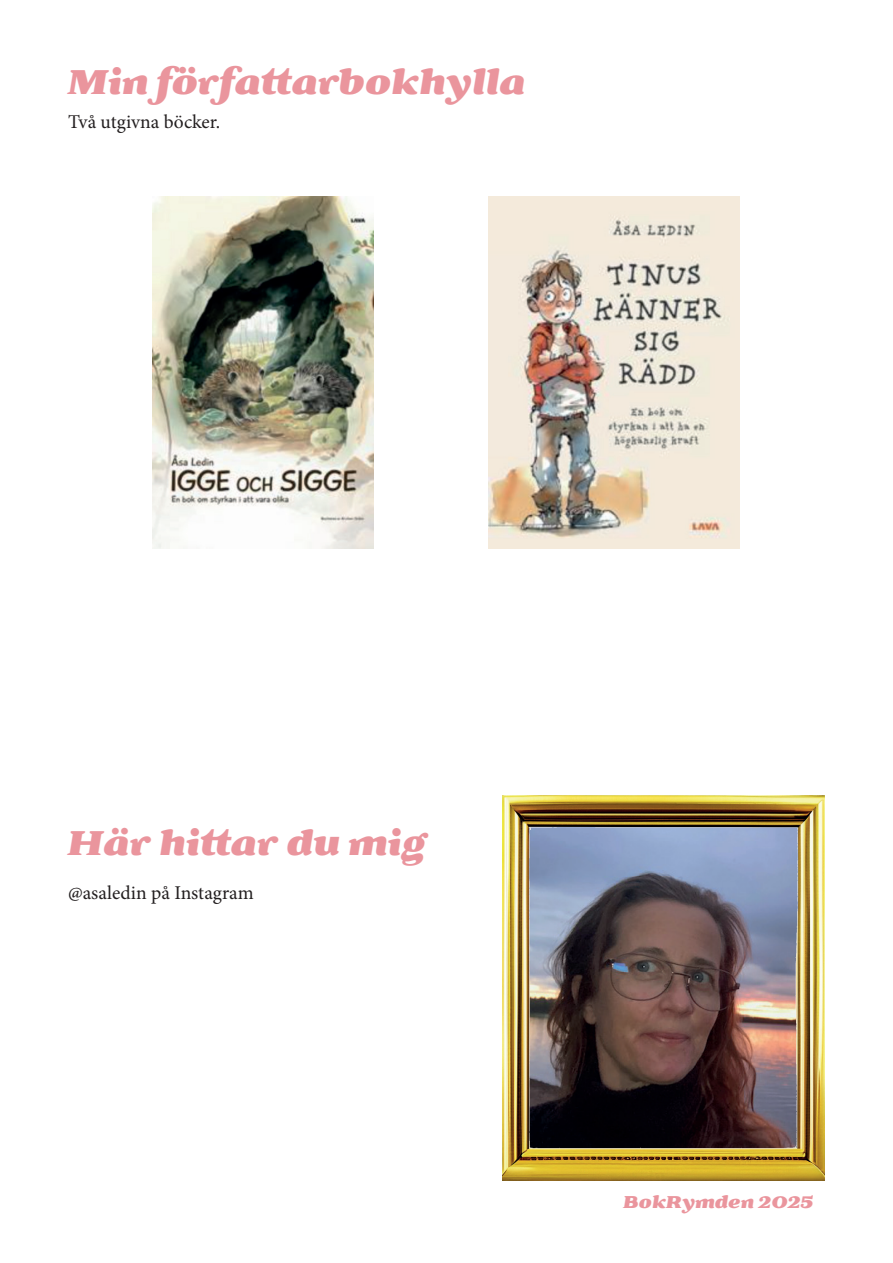
<style>
.page{position:relative;width:893px;height:1263px;background:#fff}
.page>*{position:absolute;margin:0;border:0;box-sizing:border-box;transform-origin:0 0}
.t1{font:italic 900 36px "Battlefin";color:#ea959d}
.t2{font:19.5px "Minion Pro";color:#231f20}
.t3{font:italic 900 18px "Battlefin";color:#ea959d}
</style>
<div class="page">
<img style="left:502px;top:796px;width:323px;height:385px">
<img style="left:152px;top:197px;width:221px;height:351px">
<img style="left:489px;top:197px;width:251px;height:351px">
<h1 class="t1" style="left:68px;top:61px;width:459px">Min författarbokhylla</h1>
<p class="t2" style="left:68px;top:109px;width:154px">Två utgivna böcker.</p>
<h1 class="t1" style="left:68px;top:822px;width:359px">Här hittar du mig</h1>
<p class="t2" style="left:68px;top:879px;width:187px">@asaledin på Instagram</p>
<p class="t3" style="left:623px;top:1191px;width:192px">BokRymden 2025</p>
</div>
